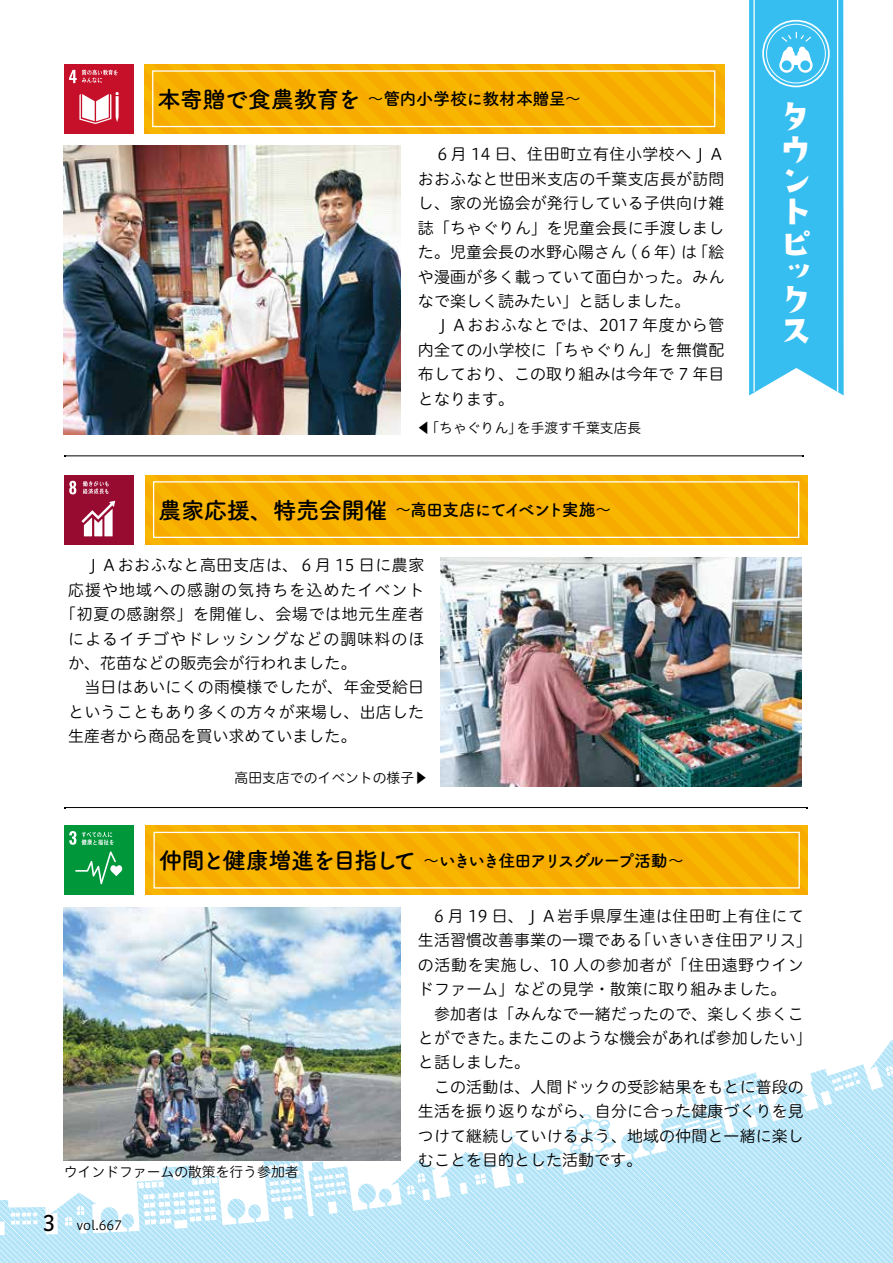
<style>
.page{position:relative;width:893px;height:1263px;background:#fff}
.page>*{position:absolute;margin:0;border:0;box-sizing:border-box;transform-origin:0 0}
.t1{font:39.3px "DS kirigirisu";color:#fff}
.t2{font:700 23.4px "Tsuku A Rd Gothic";letter-spacing:-.04em;color:#000}
.t3{font:700 23.4px "Tsuku A Rd Gothic";letter-spacing:-.105em;color:#000}
.t4{font:21.3px "Hiragino UD Sans R Std N W5";color:#000}
.t5{font:700 16.95px "Tsuku A Rd Gothic";letter-spacing:-.115em;color:#000}
.t6{font:700 16.95px "Tsuku A Rd Gothic";letter-spacing:-.095em;color:#000}
.t7{font:700 16.95px "Tsuku A Rd Gothic";letter-spacing:-.03em;color:#000}
.t8{font:15.9px/24.5px "Hiragino UD Sans R Std W3";letter-spacing:.01em;color:#000}
.t9{font:15.9px/24.5px "Hiragino UD Sans R Std W3";letter-spacing:.035em;color:#000}
.t10{font:15.9px "Hiragino UD Sans R Std W3";letter-spacing:.04em;color:#000}
.t11{font:15.9px "Hiragino UD Sans R Std W3";letter-spacing:.065em;color:#000}
.t12{font:13.8px "Hiragino UD Sans R Std W3";color:#000}
.t13{font:12.75px "Hiragino UD Sans R Std N W3";color:#000}
.s1{font-family:"UD Shin M Go Pr 6 N";font-weight:300}
</style>
<div class="page">
<svg style="left:0;top:937px;width:893px;height:326px"></svg>
<img style="left:440px;top:557px;width:361px;height:229px">
<div style="left:145px;top:475px;width:662px;height:69px;background:#f7af00"></div>
<div style="left:153px;top:481px;width:646px;height:57px;border:1px solid #fff"></div>
<img style="left:64px;top:145px;width:337px;height:289px">
<svg style="left:749px;top:0;width:95px;height:395px;background:#4ac4f1"></svg>
<div style="left:144px;top:64px;width:580px;height:70px;background:#f7b000"></div>
<div style="left:152px;top:70px;width:563px;height:57px;border:1px solid #fff"></div>
<hr style="left:65px;top:456px;width:738px;height:1px;background:#000">
<hr style="left:65px;top:807px;width:742px;height:1px;background:#000">
<img style="left:64px;top:908px;width:337px;height:253px">
<div style="left:145px;top:825px;width:663px;height:70px;background:#f7b200"></div>
<div style="left:153px;top:832px;width:647px;height:56px;border:1px solid #fff"></div>
<div style="left:64px;top:825px;width:70px;height:70px;background:#00973b"></div>
<svg style="left:75px;top:851px;width:47px;height:33px"></svg>
<svg style="left:69px;top:831px;width:45px;height:14px"></svg>
<div style="left:64px;top:475px;width:70px;height:70px;background:#970b31"></div>
<svg style="left:69px;top:481px;width:7px;height:13px"></svg>
<svg style="left:81px;top:501px;width:34px;height:35px"></svg>
<svg style="left:83px;top:481px;width:26px;height:13px"></svg>
<div style="left:64px;top:64px;width:70px;height:70px;background:#c60f28"></div>
<svg style="left:79px;top:92px;width:40px;height:32px"></svg>
<svg style="left:69px;top:70px;width:49px;height:13px"></svg>
<h2 class="t2" style="left:158px;top:81px;width:204px">本寄贈で食農教育を</h2>
<p class="t7" style="left:367px;top:86px;width:216px">～管内小学校に教材本贈呈~</p>
<p class="t8" style="left:418px;top:141px;width:308px;text-align:right">　６月 14 日、住田町立有住小学校へＪＡおおふなと世田米支店の千葉支店長が訪問し、家の光協会が発行している子供向け雑誌「ちゃぐりん」を児童会長に手渡しまし（６年）「絵</p>
<p class="t8" style="left:418px;top:239px;width:308px">た。児童会長の水野心陽さん<br>や漫画が多く載っていて面白かった。みんなで楽しく読みたい」と話しました。<br>　ＪＡおおふなとでは、2017 年度から管内全ての小学校に「ちゃぐりん」を無償配布しており、この取り組みは今年で 7 年目となります。</p>
<p class="t12" style="left:517px;top:417px;width:126px">を手渡す千葉支店長</p>
<p class="t8" style="left:681px;top:239px;width:17px">は</p>
<p class="t12" style="left:417px;top:417px;width:107px"><span class="s1">◀</span>「ちゃぐりん」</p>
<h2 class="t2" style="left:158px;top:491px;width:231px">農家応援、特売会開催</h2>
<p class="t6" style="left:395px;top:496px;width:219px">～高田支店にてイベント実施~</p>
<p class="t9" style="left:68px;top:552px;width:358px">　ＪＡおおふなと高田支店は、６月 15 日に農家</p>
<p class="t11" style="left:68px;top:578px;width:358px">応援や地域への感謝の気持ちを込めたイベント</p>
<p class="t10" style="left:60px;top:602px;width:365px">「初夏の感謝祭」を開催し、会場では地元生産者</p>
<p class="t11" style="left:68px;top:626px;width:358px">によるイチゴやドレッシングなどの調味料のほ</p>
<p class="t8" style="left:68px;top:650px;width:290px">か、花苗などの販売会が行われました。</p>
<p class="t8" style="left:68px;top:674px;width:357px">　当日はあいにくの雨模様でしたが、年金受給日</p>
<p class="t8" style="left:68px;top:699px;width:357px">ということもあり多くの方々が来場し、出店した</p>
<p class="t8" style="left:68px;top:723px;width:290px">生産者から商品を買い求めていました。</p>
<p class="t12" style="left:235px;top:767px;width:195px">高田支店でのイベントの様子<span class="s1">▶</span></p>
<h1 class="t1" style="left:776px;top:95px;width:31px">タ</h1>
<h1 class="t1" style="left:776px;top:127px;width:33px">ウ</h1>
<h1 class="t1" style="left:776px;top:159px;width:34px">ン</h1>
<h1 class="t1" style="left:776px;top:190px;width:33px">ト</h1>
<h1 class="t1" style="left:776px;top:221px;width:35px">ピ</h1>
<h1 class="t1" style="left:776px;top:248px;width:35px">ッ</h1>
<h1 class="t1" style="left:776px;top:277px;width:32px">ク</h1>
<h1 class="t1" style="left:776px;top:308px;width:34px">ス</h1>
<h2 class="t3" style="left:159px;top:842px;width:259px">仲間と健康増進を目指して</h2>
<p class="t5" style="left:423px;top:847px;width:263px">～いきいき住田アリスグループ活動~</p>
<p class="t12" style="left:64px;top:1162px;width:236px">ウインドファームの散策を行う参加者</p>
<h3 class="t4" style="left:43px;top:1206px;width:14px">3</h3>
<p class="t13" style="left:77px;top:1215px;width:47px">vol.667</p>
<p class="t9" style="left:636px;top:903px;width:178px;text-indent:-218px">　6 月 19 日、ＪＡ岩手県厚生連は住田町上有住にて「いきいき住田アリス「</p>
<p class="t8" style="left:418px;top:927px;width:226px">生活習慣改善事業の一環である</p>
<p class="t10" style="left:418px;top:953px;width:387px">の活動を実施し、10 人の参加者が「住田遠野ウイン</p>
<p class="t8" style="left:418px;top:976px;width:370px">ドファーム」などの見学・散策に取り組みました。</p>
<p class="t8" style="left:418px;top:1000px;width:387px">　参加者は「みんなで一緒だったので、楽しく歩くこ</p>
<p class="t8" style="left:507px;top:1025px;width:306px">またこのような機会があれば参加したい「</p>
<p class="t8" style="left:418px;top:1025px;width:387px">とができた。<br>と話しました。<br>　この活動は、人間ドックの受診結果をもとに普段の生活を振り返りながら、自分に合った健康づくりを見つけて継続していけるよう、地域の仲間と一緒に楽し</p>
<p class="t8" style="left:418px;top:1147px;width:226px">むことを目的とした活動です。</p>
</div>
